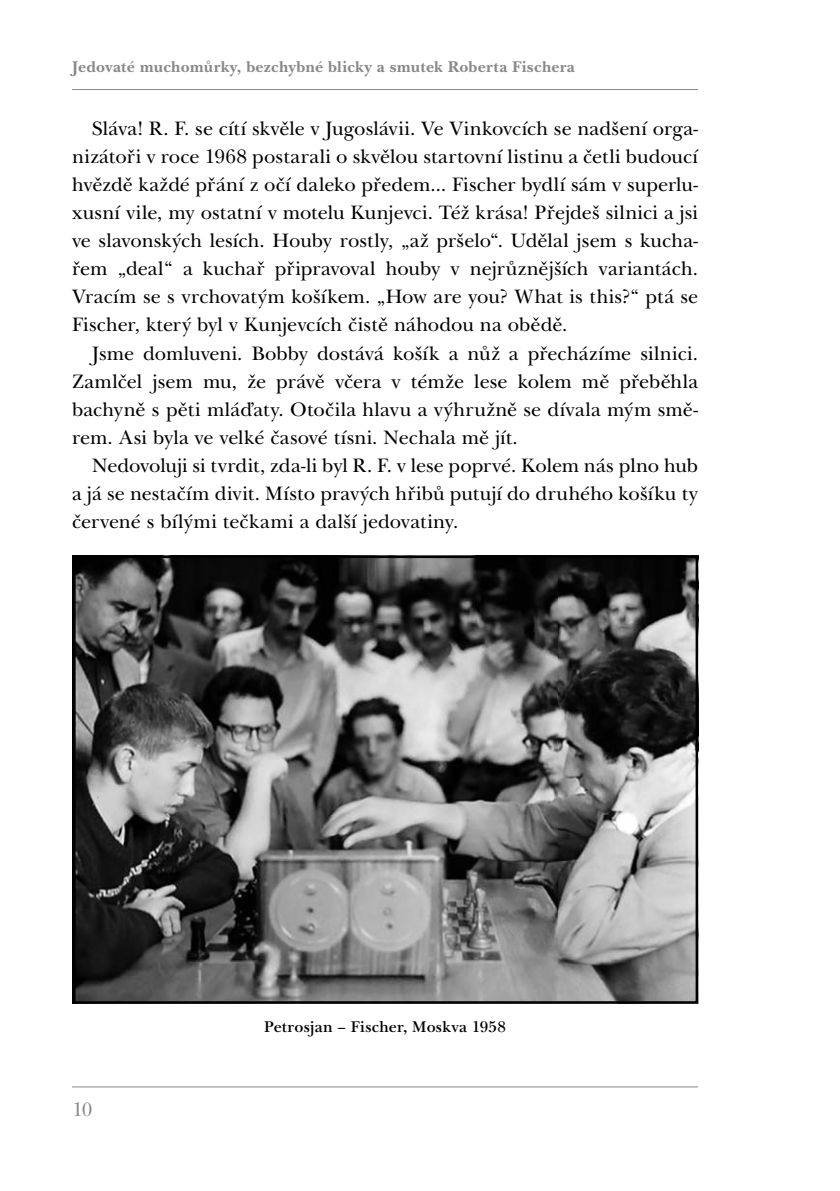
<style>
.page{position:relative;width:840px;height:1191px;background:#fff}
.page>*{position:absolute;margin:0;border:0;box-sizing:border-box;transform-origin:0 0}
.t1{font:20px "New Baskervilltc TOT Rom";letter-spacing:.005em;color:#000}
.t2{font:20px "New Baskervilltc TOT Rom";color:#888}
.t3{font:700 16px "New Baskervil Itc TOT";letter-spacing:.01em;color:#888}
.t4{font:16px "New Baskervil Itc TOT Sem Bol";letter-spacing:.015em;color:#000}
</style>
<div class="page">
<hr style="left:72px;top:1086px;width:625px;height:1px;background:#888">
<hr style="left:72px;top:89px;width:625px;height:1px;background:#888">
<img style="left:75px;top:558px;width:619px;height:442px">
<div style="left:72px;top:555px;width:625px;height:448px;border:2px solid #000"></div>
<p class="t3" style="left:72px;top:60px;width:504px">Jedovaté muchomůrky, bezchybné blicky a smutek Roberta Fischera</p>
<p class="t1" style="left:92px;top:121px;width:607px">Sláva! R. F. se cítí skvěle v Jugoslávii. Ve Vinkovcích se nadšení orga-</p>
<p class="t1" style="left:72px;top:149px;width:627px">nizátoři v roce 1968 postarali o skvělou startovní listinu a četli budoucí</p>
<p class="t1" style="left:72px;top:177px;width:627px">hvězdě každé přání z očí daleko předem… Fischer bydlí sám v superlu-</p>
<p class="t1" style="left:72px;top:205px;width:627px">xusní vile, my ostatní v motelu Kunjevci. Též krása! Přejdeš silnici a jsi</p>
<p class="t1" style="left:72px;top:233px;width:627px">ve slavonských lesích. Houby rostly, „až pršelo“. Udělal jsem s kucha-</p>
<p class="t1" style="left:72px;top:261px;width:627px">řem „deal“ a kuchař připravoval houby v nejrůznějších variantách.</p>
<p class="t1" style="left:72px;top:289px;width:627px">Vracím se s vrchovatým košíkem. „How are you? What is this?“ ptá se</p>
<p class="t1" style="left:72px;top:317px;width:496px">Fischer, který byl v Kunjevcích čistě náhodou na obědě.</p>
<p class="t1" style="left:92px;top:345px;width:607px">Jsme domluveni. Bobby dostává košík a nůž a přecházíme silnici.</p>
<p class="t1" style="left:72px;top:373px;width:627px">Zamlčel jsem mu, že právě včera v témže lese kolem mě přeběhla</p>
<p class="t1" style="left:72px;top:401px;width:627px">bachyně s pěti mláďaty. Otočila hlavu a výhružně se dívala mým smě-</p>
<p class="t1" style="left:72px;top:429px;width:447px">rem. Asi byla ve velké časové tísni. Nechala mě jít.</p>
<p class="t1" style="left:92px;top:457px;width:607px">Nedovoluji si tvrdit, zda-li byl R. F. v lese poprvé. Kolem nás plno hub</p>
<p class="t1" style="left:72px;top:485px;width:627px">a já se nestačím divit. Místo pravých hřibů putují do druhého košíku ty</p>
<p class="t1" style="left:72px;top:513px;width:387px">červené s bílými tečkami a další jedovatiny.</p>
<p class="t2" style="left:72px;top:1101px;width:22px">10</p>
<p class="t4" style="left:264px;top:1019px;width:243px">Petrosjan – Fischer, Moskva 1958</p>
</div>
